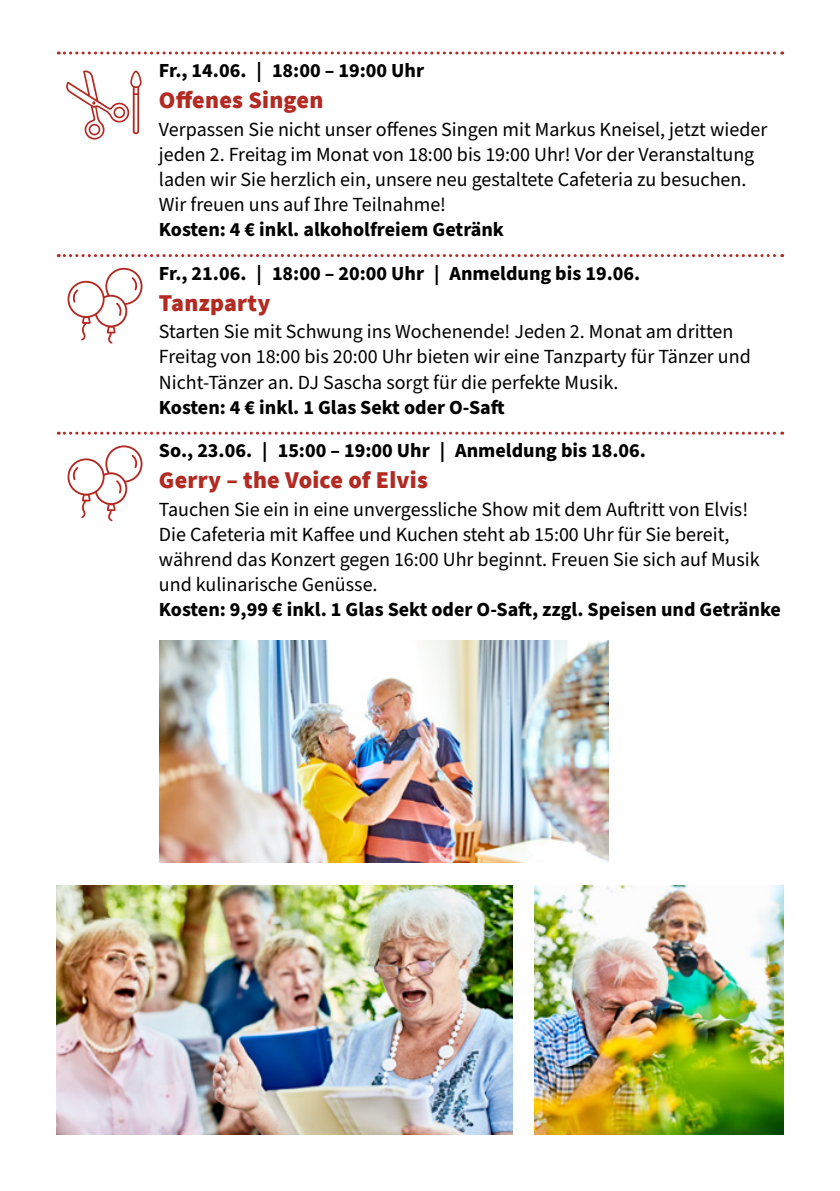
<style>
.page{position:relative;width:840px;height:1191px;background:#fff}
.page>*{position:absolute;margin:0;border:0;box-sizing:border-box;transform-origin:0 0}
.t1{font:900 24px "Source Sans Pro";letter-spacing:.01em;color:#b32a22}
.t2{font:20px/25px "Source Sans Pro";color:#000}
.t3{font:700 20px/43.8px "Source Sans Pro";color:#000}
</style>
<div class="page">
<img style="left:534px;top:885px;width:248px;height:249px">
<img style="left:159px;top:641px;width:449px;height:222px">
<img style="left:57px;top:885px;width:455px;height:249px">
<svg style="left:58px;top:51px;width:724px;height:3px"></svg>
<svg style="left:58px;top:254px;width:724px;height:3px"></svg>
<svg style="left:58px;top:432px;width:724px;height:3px"></svg>
<p class="t3" style="left:159px;top:49px;width:266px">Fr., 14.06. | 18:00 – 19:00 Uhr</p>
<p class="t1" style="left:159px;top:83px;width:166px">Offenes Singen</p>
<p class="t2" style="left:159px;top:117px;width:609px">Verpassen Sie nicht unser offenes Singen mit Markus Kneisel, jetzt wieder jeden 2. Freitag im Monat von 18:00 bis 19:00 Uhr! Vor der Veranstaltung laden wir Sie herzlich ein, unsere neu gestaltete Cafeteria zu besuchen.<br>Wir freuen uns auf Ihre Teilnahme!</p>
<p class="t3" style="left:159px;top:208px;width:482px">Kosten: 4 € inkl. alkoholfreiem Getränk<br>Fr., 21.06. | 18:00 – 20:00 Uhr | Anmeldung bis 19.06.</p>
<p class="t1" style="left:159px;top:286px;width:113px">Tanzparty</p>
<p class="t2" style="left:159px;top:320px;width:593px">Starten Sie mit Schwung ins Wochenende! Jeden 2. Monat am dritten<br>Freitag von 18:00 bis 20:00 Uhr bieten wir eine Tanzparty für Tänzer und<br>Nicht-Tänzer an. DJ Sascha sorgt für die perfekte Musik.</p>
<p class="t3" style="left:159px;top:385px;width:488px">Kosten: 4 € inkl. 1 Glas Sekt oder O-Saft<br>So., 23.06. | 15:00 – 19:00 Uhr | Anmeldung bis 18.06.</p>
<p class="t1" style="left:159px;top:463px;width:270px">Gerry – the Voice of Elvis</p>
<p class="t2" style="left:159px;top:497px;width:602px">Tauchen Sie ein in eine unvergessliche Show mit dem Auftritt von Elvis!<br>Die Cafeteria mit Kaffee und Kuchen steht ab 15:00 Uhr für Sie bereit, während das Konzert gegen 16:00 Uhr beginnt. Freuen Sie sich auf Musik und kulinarische Genüsse.</p>
<p class="t3" style="left:159px;top:588px;width:623px">Kosten: 9,99 € inkl. 1 Glas Sekt oder O-Saft, zzgl. Speisen und Getränke</p>
</div>
